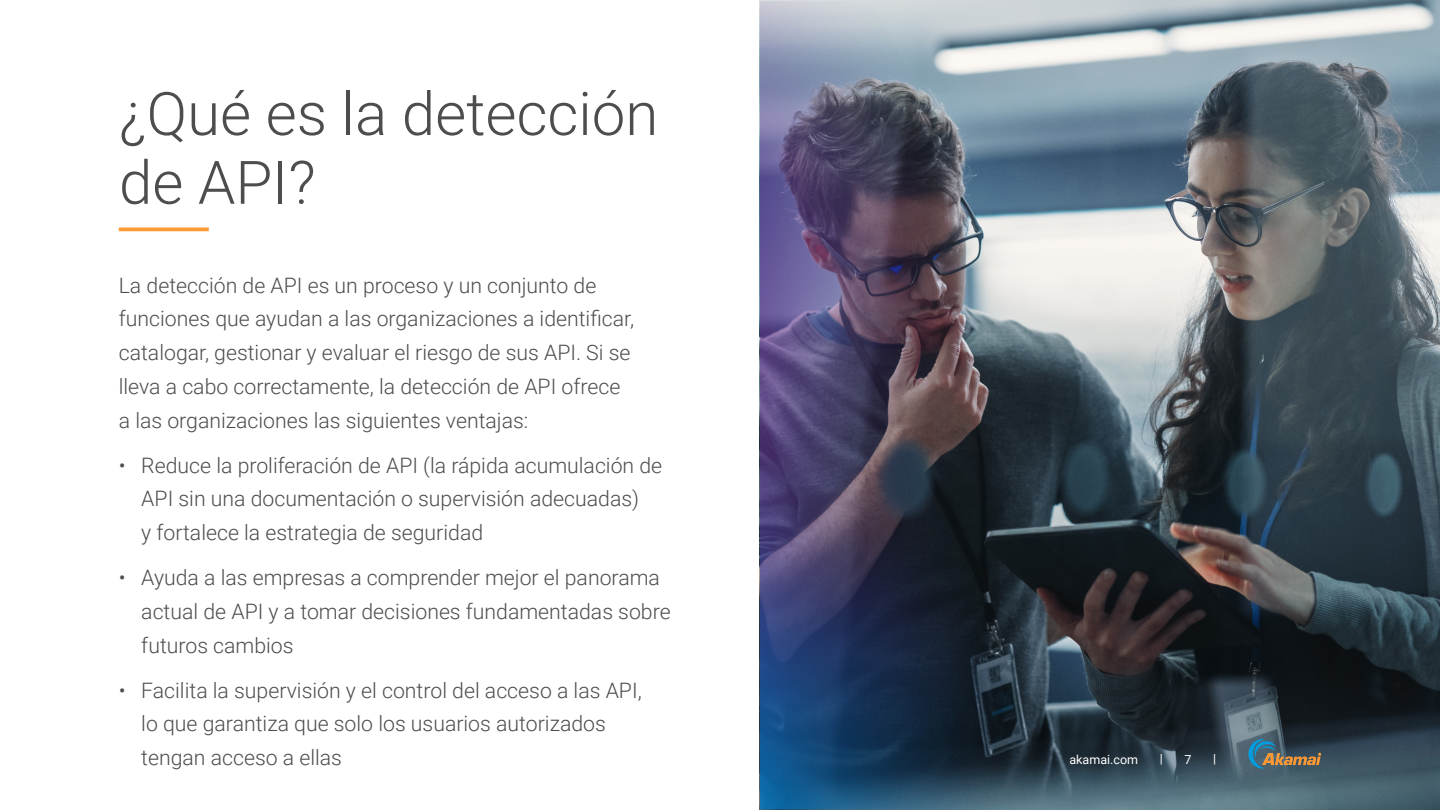
<style>
.page{position:relative;width:1440px;height:810px;background:#fff}
.page>*{position:absolute;margin:0;border:0;box-sizing:border-box;transform-origin:0 0}
.Title_H1{font:300 60px/68.8px "Roboto";color:#4d4d4f}
.Body_White{font:300 21.25px/33.8px "Roboto";color:#4d4d4f}
.t1{font:12.5px "Roboto";color:#fff}
</style>
<div class="page">
<img style="left:760px;top:0;width:680px;height:809px">
<img style="left:760px;top:1px;width:538px;height:808px">
<hr style="left:119px;top:228px;width:90px;height:3px;background:#f93">
<svg style="left:1248px;top:739px;width:73px;height:30px;background:#556364"></svg>
<p class="Title_H1" style="left:119px;top:77px;width:541px">¿Qué es la detección de API?</p>
<p class="Body_White" style="left:119px;top:267px;width:517px">La detección de API es un proceso y un conjunto de funciones que ayudan a las organizaciones a identificar, catalogar, gestionar y evaluar el riesgo de sus API. Si se lleva a cabo correctamente, la detección de API ofrece a las organizaciones las siguientes ventajas:</p>
<p class="Body_White" style="left:141px;top:447px;width:522px;text-indent:-22px">• Reduce la proliferación de API (la rápida acumulación de<br>API sin una documentación o supervisión adecuadas)<br>y fortalece la estrategia de seguridad</p>
<p class="Body_White" style="left:141px;top:560px;width:531px;text-indent:-22px">• Ayuda a las empresas a comprender mejor el panorama actual de API y a tomar decisiones fundamentadas sobre futuros cambios</p>
<p class="Body_White" style="left:141px;top:672px;width:502px;text-indent:-22px">• Facilita la supervisión y el control del acceso a las API, lo que garantiza que solo los usuarios autorizados tengan acceso a ellas</p>
<p class="t1" style="left:1070px;top:751px;width:70px">akamai.com</p>
<p class="t1" style="left:1160px;top:750px;width:5px">|</p>
<p class="t1" style="left:1185px;top:751px;width:9px">7</p>
<p class="t1" style="left:1213px;top:750px;width:5px">|</p>
</div>
